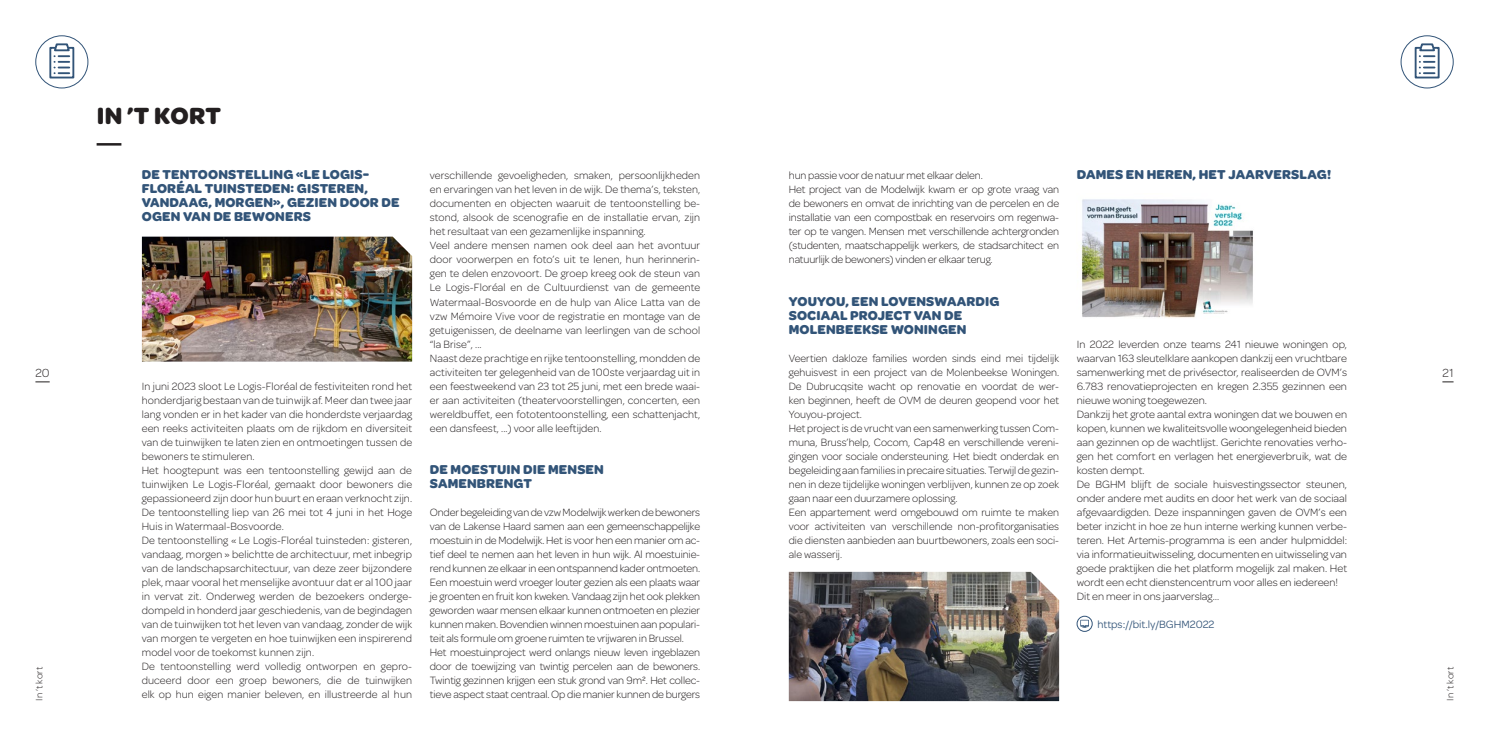
<style>
.page{position:relative;width:1489px;height:745px;background:#fff}
.page>*{position:absolute;margin:0;border:0;box-sizing:border-box;transform-origin:0 0}
.t1{font:700 25px "Omnes";letter-spacing:.01em;color:#231f20}
.t2{font:700 13.75px/14px "Omnes";letter-spacing:.01em;color:#325478}
.t3{font:300 12.5px "Omnes";color:#231f20}
.t4{font:300 11.25px/14px "Omnes";color:#231f20}
.t5{font:11.25px "Omnes";color:#325478}
.t6{font:300 10px "Omnes";letter-spacing:.01em;color:#231f20}
</style>
<div class="page">
<svg style="left:35px;top:381px;width:15px;height:1px"></svg>
<hr style="left:97px;top:143px;width:24px;height:2px;background:#231f20">
<div style="left:35px;top:35px;width:53px;height:53px;border:1px solid #325478;border-radius:50%"></div>
<div style="left:49px;top:47px;width:25px;height:31px;border:2px solid #325478"></div>
<svg style="left:52px;top:43px;width:19px;height:31px"></svg>
<div style="left:1400px;top:35px;width:53px;height:53px;border:1px solid #325478;border-radius:50%"></div>
<div style="left:1414px;top:47px;width:25px;height:31px;border:2px solid #325478"></div>
<svg style="left:1417px;top:43px;width:19px;height:31px"></svg>
<div style="left:1076px;top:615px;width:16px;height:16px;border:1px solid #325478;border-radius:50%"></div>
<svg style="left:1080px;top:619px;width:8px;height:8px"></svg>
<img style="left:142px;top:236px;width:270px;height:125px">
<img style="left:788px;top:571px;width:271px;height:129px">
<img style="left:1081px;top:199px;width:172px;height:119px">
<h1 class="t1" style="left:97px;top:97px;width:125px">IN ’T KORT</h1>
<p class="t2" style="left:142px;top:167px;width:259px">DE TENTOONSTELLING «LE LOGIS-<br>FLORÉAL TUINSTEDEN: GISTEREN,<br>VANDAAG, MORGEN», GEZIEN DOOR DE<br>OGEN VAN DE BEWONERS</p>
<p class="t2" style="left:1076px;top:167px;width:256px">DAMES EN HEREN, HET JAARVERSLAG!</p>
<p class="t4" style="left:788px;top:168px;width:272px">hun passie voor de natuur met elkaar delen.<br>Het project van de Modelwijk kwam er op grote vraag van de bewoners en omvat de inrichting van de percelen en de installatie van een compostbak en reservoirs om regenwa&shy;ter op te vangen. Mensen met verschillende achtergronden (studenten, maatschappelijk werkers, de stadsarchitect en natuurlijk de bewoners) vinden er elkaar terug.</p>
<p class="t2" style="left:788px;top:293px;width:212px">YOUYOU, EEN LOVENSWAARDIG<br>SOCIAAL PROJECT VAN DE<br>MOLENBEEKSE WONINGEN</p>
<p class="t4" style="left:788px;top:350px;width:272px">Veertien dakloze families worden sinds eind mei tijdelijk gehuisvest in een project van de Molenbeekse Woningen.<br>De Dubrucqsite wacht op renovatie en voordat de wer&shy;ken beginnen, heeft de OVM de deuren geopend voor het Youyou-project.<br>Het project is de vrucht van een samenwerking tussen Com&shy;muna, Bruss’help, Cocom, Cap48 en verschillende vereni&shy;gingen voor sociale ondersteuning. Het biedt onderdak en begeleiding aan families in precaire situaties. Terwijl de gezin&shy;nen in deze tijdelijke woningen verblijven, kunnen ze op zoek gaan naar een duurzamere oplossing.<br>Een appartement werd omgebouwd om ruimte te maken voor activiteiten van verschillende non-profitorganisaties die diensten aanbieden aan buurtbewoners, zoals een soci&shy;ale wasserij.</p>
<p class="t4" style="left:430px;top:168px;width:272px">verschillende gevoeligheden, smaken, persoonlijkheden en ervaringen van het leven in de wijk. De thema’s, teksten, documenten en objecten waaruit de tentoonstelling be&shy;stond, alsook de scenografie en de installatie ervan, zijn het resultaat van een gezamenlijke inspanning.<br>Veel andere mensen namen ook deel aan het avontuur door voorwerpen en foto’s uit te lenen, hun herinnerin&shy;gen te delen enzovoort. De groep kreeg ook de steun van Le Logis-Floréal en de Cultuurdienst van de gemeente Watermaal-Bosvoorde en de hulp van Alice Latta van de vzw Mémoire Vive voor de registratie en montage van de getuigenissen, de deelname van leerlingen van de school “la Brise”, ...<br>Naast deze prachtige en rijke tentoonstelling, mondden de activiteiten ter gelegenheid van de 100ste verjaardag uit in een feestweekend van 23 tot 25 juni, met een brede waai&shy;er aan activiteiten (theatervoorstellingen, concerten, een wereldbuffet, een fototentoonstelling, een schattenjacht, een dansfeest, ...) voor alle leeftijden.</p>
<p class="t2" style="left:430px;top:461px;width:175px">DE MOESTUIN DIE MENSEN<br>SAMENBRENGT</p>
<p class="t4" style="left:430px;top:504px;width:272px">Onder begeleiding van de vzw Modelwijk werken de bewoners van de Lakense Haard samen aan een gemeenschappelijke moestuin in de Modelwijk. Het is voor hen een manier om ac&shy;tief deel te nemen aan het leven in hun wijk. Al moestuinie&shy;rend kunnen ze elkaar in een ontspannend kader ontmoeten.<br>Een moestuin werd vroeger louter gezien als een plaats waar je groenten en fruit kon kweken. Vandaag zijn het ook plekken geworden waar mensen elkaar kunnen ontmoeten en plezier kunnen maken. Bovendien winnen moestuinen aan populari&shy;teit als formule om groene ruimten te vrijwaren in Brussel.<br>Het moestuinproject werd onlangs nieuw leven ingeblazen door de toewijzing van twintig percelen aan de bewoners.<br>Twintig gezinnen krijgen een stuk grond van 9m². Het collec&shy;tieve aspect staat centraal. Op die manier kunnen de burgers</p>
<p class="t4" style="left:1076px;top:336px;width:272px">In 2022 leverden onze teams 241 nieuwe woningen op, waarvan 163 sleutelklare aankopen dankzij een vruchtbare samenwerking met de privésector, realiseerden de OVM’s 6.783 renovatieprojecten en kregen 2.355 gezinnen een nieuwe woning toegewezen.<br>Dankzij het grote aantal extra woningen dat we bouwen en kopen, kunnen we kwaliteitsvolle woongelegenheid bieden aan gezinnen op de wachtlijst. Gerichte renovaties verho&shy;gen het comfort en verlagen het energieverbruik, wat de kosten dempt.<br>De BGHM blijft de sociale huisvestingssector steunen, onder andere met audits en door het werk van de sociaal afgevaardigden. Deze inspanningen gaven de OVM’s een beter inzicht in hoe ze hun interne werking kunnen verbe&shy;teren. Het Artemis-programma is een ander hulpmiddel: via informatieuitwisseling, documenten en uitwisseling van goede praktijken die het platform mogelijk zal maken. Het wordt een echt dienstencentrum voor alles en iedereen!<br>Dit en meer in ons jaarverslag…</p>
<p class="t5" style="left:1097px;top:616px;width:118px">https://bit.ly/BGHM2022</p>
<p class="t3" style="left:35px;top:364px;width:16px">20</p>
<p class="t3" style="left:1442px;top:364px;width:13px">21</p>
<p class="t4" style="left:142px;top:378px;width:272px">In juni 2023 sloot Le Logis-Floréal de festiviteiten rond het honderdjarig bestaan van de tuinwijk af. Meer dan twee jaar lang vonden er in het kader van die honderdste verjaardag een reeks activiteiten plaats om de rijkdom en diversiteit van de tuinwijken te laten zien en ontmoetingen tussen de bewoners te stimuleren.<br>Het hoogtepunt was een tentoonstelling gewijd aan de tuinwijken Le Logis-Floréal, gemaakt door bewoners die gepassioneerd zijn door hun buurt en eraan verknocht zijn.<br>De tentoonstelling liep van 26 mei tot 4 juni in het Hoge Huis in Watermaal-Bosvoorde.<br>De tentoonstelling « Le Logis-Floréal tuinsteden: gisteren, vandaag, morgen » belichtte de architectuur, met inbegrip van de landschapsarchitectuur, van deze zeer bijzondere plek, maar vooral het menselijke avontuur dat er al 100 jaar in vervat zit. Onderweg werden de bezoekers onderge&shy;dompeld in honderd jaar geschiedenis, van de begindagen van de tuinwijken tot het leven van vandaag, zonder de wijk van morgen te vergeten en hoe tuinwijken een inspirerend model voor de toekomst kunnen zijn.<br>De tentoonstelling werd volledig ontworpen en gepro&shy;duceerd door een groep bewoners, die de tuinwijken elk op hun eigen manier beleven, en illustreerde al hun</p>
<p class="t6" style="left:33px;top:700px;width:35px;rotate:-90deg">In ’t kort</p>
<p class="t6" style="left:1443px;top:700px;width:35px;rotate:-90deg">In ’t kort</p>
</div>
